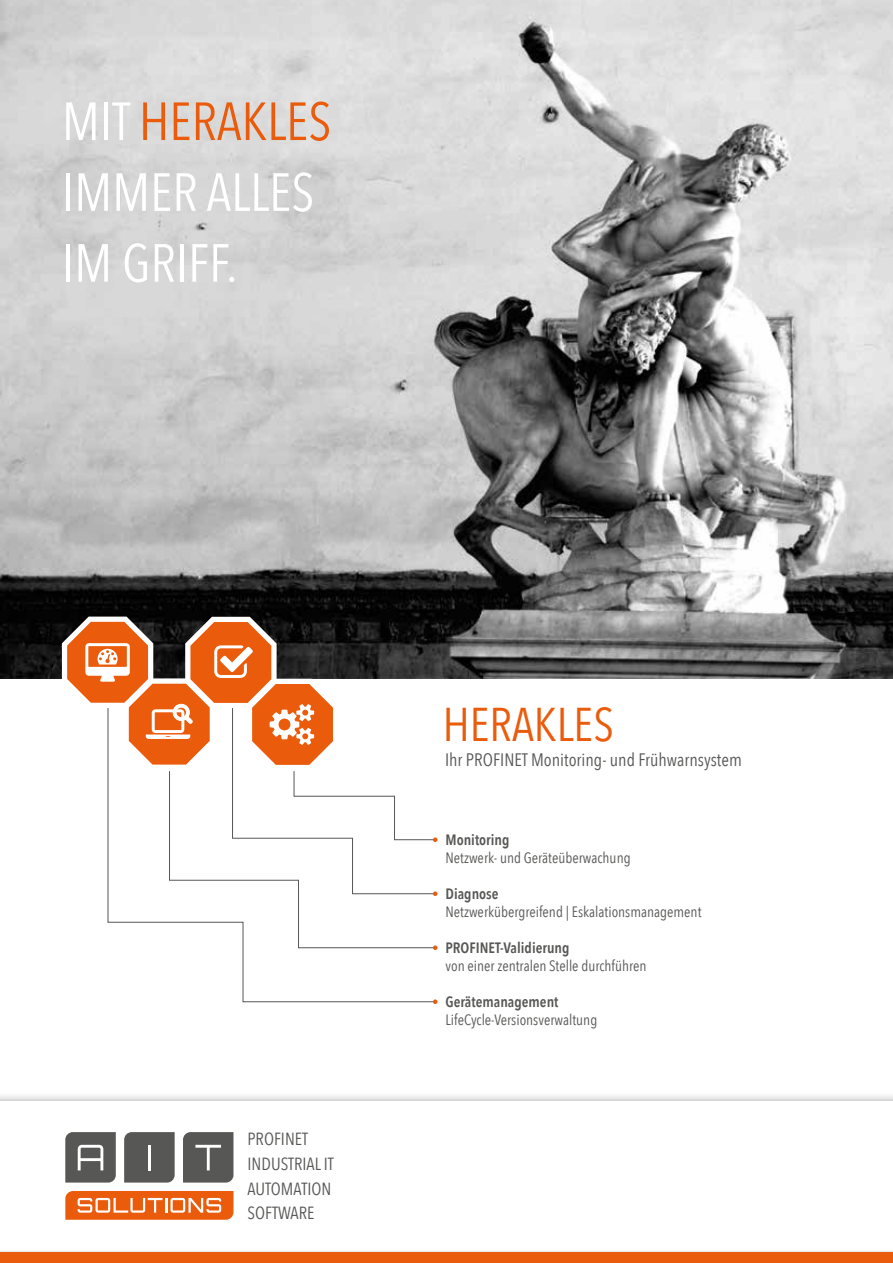
<style>
.page{position:relative;width:893px;height:1263px;background:#fff}
.page>*{position:absolute;margin:0;border:0;box-sizing:border-box;transform-origin:0 0}
.t1{font:53.1px/70.8px "Avenir Next Condensed";color:#fff}
.t2{font:47.25px "Avenir Next Condensed";color:#ea5b0b}
.t3{font:18px "Avenir Next Condensed";color:#575756}
.t4{font:17.55px/24.8px "Avenir Next Condensed";color:#575756}
.t5{font:15px "Avenir Next Condensed";color:#575756}
.t6{font:600 15px "Avenir Next Condensed";color:#575756}
.s1{color:#ea5b0b}
</style>
<div class="page">
<img style="left:0;top:0;width:893px;height:678px">
<hr style="left:0;top:1250px;width:893px;height:2px;background:#f1f1f1">
<div style="left:0;top:1252px;width:893px;height:11px;background:#ea5b0b"></div>
<svg style="left:65px;top:1132px;width:170px;height:88px"></svg>
<svg style="left:107px;top:896px;width:326px;height:106px"></svg>
<svg style="left:169px;top:896px;width:264px;height:52px"></svg>
<svg style="left:57px;top:573px;width:380px;height:323px"></svg>
<svg style="left:433px;top:945px;width:4px;height:5px"></svg>
<svg style="left:433px;top:999px;width:4px;height:5px"></svg>
<h1 class="t1" style="left:62px;top:86px;width:271px">MIT <span class="s1">HERAKLES<br></span>IMMER ALLES<br>IM GRIFF.</h1>
<p class="t4" style="left:248px;top:1126px;width:88px">PROFINET<br>INDUSTRIAL IT<br>AUTOMATION<br>SOFTWARE</p>
<h2 class="t2" style="left:443px;top:696px;width:173px">HERAKLES</h2>
<p class="t3" style="left:445px;top:748px;width:298px">Ihr PROFINET Monitoring- und Frühwarnsystem</p>
<p class="t6" style="left:445px;top:831px;width:66px">Monitoring</p>
<p class="t5" style="left:445px;top:849px;width:187px">Netzwerk- und Geräteüberwachung</p>
<p class="t6" style="left:445px;top:885px;width:55px">Diagnose</p>
<p class="t5" style="left:445px;top:903px;width:257px">Netzwerkübergreifend | Eskalationsmanagement</p>
<p class="t6" style="left:445px;top:939px;width:126px">PROFINET-Validierung</p>
<p class="t5" style="left:445px;top:957px;width:203px">von einer zentralen Stelle durchführen</p>
<p class="t6" style="left:445px;top:993px;width:114px">Gerätemanagement</p>
<p class="t5" style="left:445px;top:1011px;width:153px">LifeCycle-Versionsverwaltung</p>
</div>
